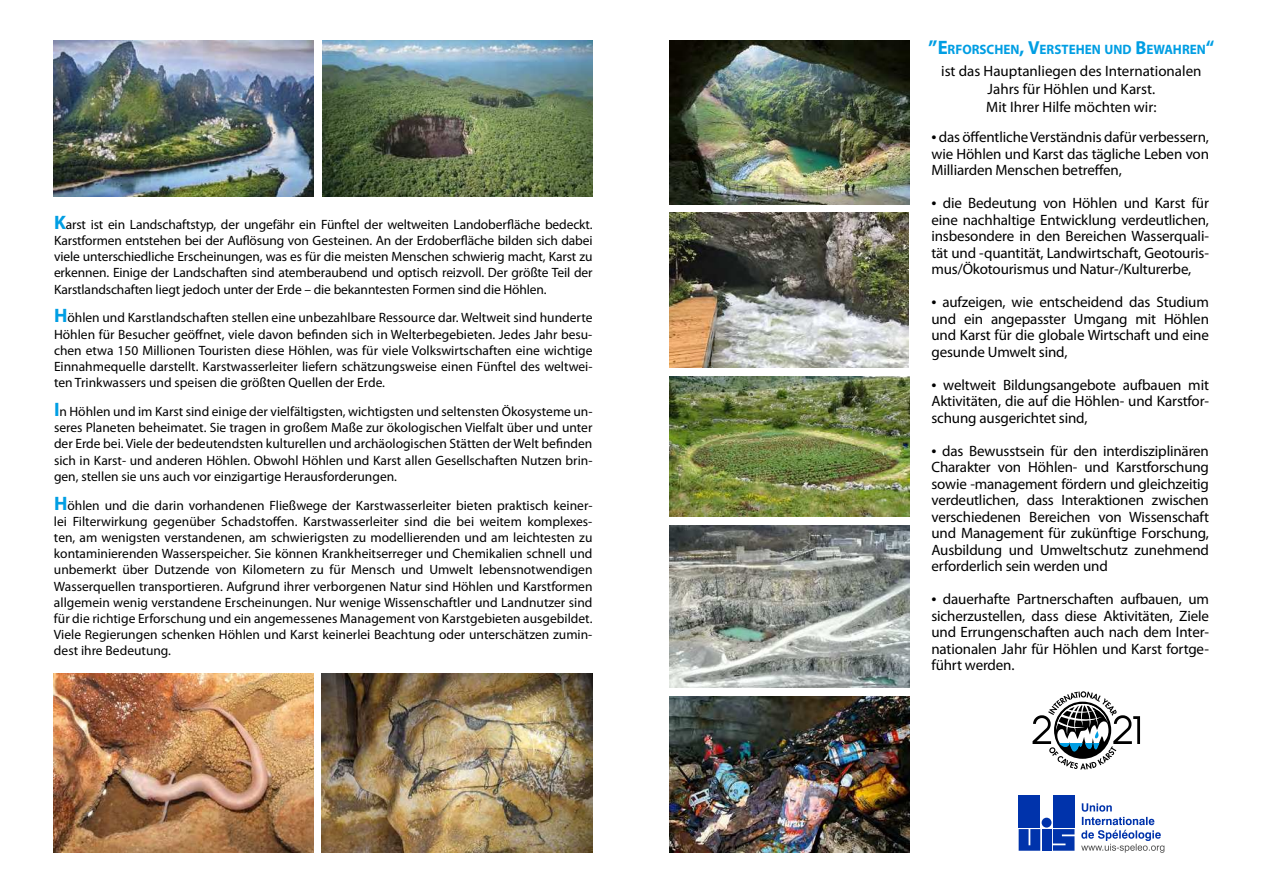
<style>
.page{position:relative;width:1263px;height:893px;background:#fff}
.page>*{position:absolute;margin:0;border:0;box-sizing:border-box;transform-origin:0 0}
.t1{font:30.9px "Calibri";color:#000}
.t2{font:700 21px "Myriad Pro";color:#009ee3;scale:.96 1}
.t3{font:15px/16.5px "Myriad Pro";letter-spacing:-.01em;color:#000;text-align:justify}
.t4{font:700 13.65px "Myriad Pro";color:#009ee3;scale:.96 1}
.t5{font:13.5px/16.2px "Myriad Pro";color:#000;text-align:justify}
.s1{font-weight:700;font-size:19.5px;color:#009ee3}
.s2{font-size:19.5px}
.s3{font-size:18.9px}
.s4{font-size:18px}
</style>
<div class="page">
<img style="left:54px;top:674px;width:260px;height:178px">
<img style="left:321px;top:674px;width:271px;height:178px">
<img style="left:669px;top:41px;width:240px;height:164px">
<img style="left:669px;top:377px;width:241px;height:139px">
<img style="left:669px;top:212px;width:240px;height:156px">
<img style="left:322px;top:41px;width:270px;height:155px">
<img style="left:54px;top:41px;width:260px;height:155px">
<img style="left:669px;top:525px;width:241px;height:162px">
<img style="left:669px;top:696px;width:241px;height:156px">
<svg style="left:1032px;top:691px;width:108px;height:78px"></svg>
<svg style="left:1018px;top:795px;width:147px;height:58px"></svg>
<div style="left:1042px;top:829px;width:9px;height:22px;background:#0033ab"></div>
<div style="left:1041px;top:818px;width:10px;height:10px;background:#0033ab;border-radius:50%"></div>
<div style="left:1053px;top:795px;width:21px;height:32px;background:#0033ab"></div>
<p class="t5" style="left:54px;top:217px;width:540px"><span class="s1">K</span>arst ist ein Landschaftstyp, der ungefähr ein Fünftel der weltweiten Landoberfläche bedeckt.<br>Karstformen entstehen bei der Auflösung von Gesteinen. An der Erdoberfläche bilden sich dabei viele unterschiedliche Erscheinungen, was es für die meisten Menschen schwierig macht, Karst zu erkennen. Einige der Landschaften sind atemberaubend und optisch reizvoll. Der größte Teil der Karstlandschaften liegt jedoch unter der Erde – die bekanntesten Formen sind die Höhlen.</p>
<p class="t5" style="left:54px;top:310px;width:540px"><span class="s1">H</span>öhlen und Karstlandschaften stellen eine unbezahlbare Ressource dar. Weltweit sind hunderte Höhlen für Besucher geöffnet, viele davon befinden sich in Welterbegebieten. Jedes Jahr besu&shy;chen etwa 150 Millionen Touristen diese Höhlen, was für viele Volkswirtschaften eine wichtige Einnahmequelle darstellt. Karstwasserleiter liefern schätzungsweise einen Fünftel des weltwei&shy;ten Trinkwassers und speisen die größten Quellen der Erde.</p>
<p class="t5" style="left:54px;top:404px;width:540px"><span class="s1">I</span>n Höhlen und im Karst sind einige der vielfältigsten, wichtigsten und seltensten Ökosysteme un&shy;seres Planeten beheimatet. Sie tragen in großem Maße zur ökologischen Vielfalt über und unter der Erde bei. Viele der bedeutendsten kulturellen und archäologischen Stätten der Welt befinden sich in Karst- und anderen Höhlen. Obwohl Höhlen und Karst allen Gesellschaften Nutzen brin&shy;gen, stellen sie uns auch vor einzigartige Herausforderungen.</p>
<p class="t5" style="left:54px;top:497px;width:540px"><span class="s1">H</span>öhlen und die darin vorhandenen Fließwege der Karstwasserleiter bieten praktisch keiner&shy;lei Filterwirkung gegenüber Schadstoffen. Karstwasserleiter sind die bei weitem komplexes&shy;ten, am wenigsten verstandenen, am schwierigsten zu modellierenden und am leichtesten zu kontaminierenden Wasserspeicher. Sie können Krankheitserreger und Chemikalien schnell und unbemerkt über Dutzende von Kilometern zu für Mensch und Umwelt lebensnotwendigen Wasserquellen transportieren. Aufgrund ihrer verborgenen Natur sind Höhlen und Karstformen allgemein wenig verstandene Erscheinungen. Nur wenige Wissenschaftler und Landnutzer sind für die richtige Erforschung und ein angemessenes Management von Karstgebieten ausgebildet.<br>Viele Regierungen schenken Höhlen und Karst keinerlei Beachtung oder unterschätzen zumin&shy;dest ihre Bedeutung.</p>
<h2 class="t2" style="left:928px;top:29px;width:11px">„</h2>
<p class="t4" style="left:938px;top:45px;width:290px"><span class="s2">E</span>RFORSCHEN<span class="s2">,</span> <span class="s3">V</span>ERSTEHEN UND <span class="s3">B</span>EWAHREN<span class="s2">“</span></p>
<p class="t3" style="left:941px;top:62px;width:262px;line-height:18px;text-align:center">ist das Hauptanliegen des Internationalen<br>Jahrs für Höhlen und Karst.<br>Mit Ihrer Hilfe möchten wir:</p>
<p class="t3" style="left:931px;top:130px;width:279px"><span class="s4">•</span> das öffentliche Verständnis dafür verbessern, wie Höhlen und Karst das tägliche Leben von Milliarden Menschen betreffen,</p>
<p class="t3" style="left:931px;top:196px;width:279px"><span class="s4">•</span> die Bedeutung von Höhlen und Karst für eine nachhaltige Entwicklung verdeutlichen, insbesondere in den Bereichen Wasserquali&shy;tät und -quantität, Landwirtschaft, Geotouris&shy;mus/Ökotourismus und Natur-/Kulturerbe,</p>
<p class="t3" style="left:931px;top:295px;width:279px"><span class="s4">•</span> aufzeigen, wie entscheidend das Studium und ein angepasster Umgang mit Höhlen und Karst für die globale Wirtschaft und eine gesunde Umwelt sind,</p>
<p class="t3" style="left:931px;top:377px;width:279px"><span class="s4">•</span> weltweit Bildungsangebote aufbauen mit Aktivitäten, die auf die Höhlen- und Karstfor&shy;schung ausgerichtet sind,</p>
<p class="t3" style="left:931px;top:443px;width:279px"><span class="s4">•</span> das Bewusstsein für den interdisziplinären Charakter von Höhlen- und Karstforschung sowie -management fördern und gleichzeitig verdeutlichen, dass Interaktionen zwischen verschiedenen Bereichen von Wissenschaft und Management für zukünftige Forschung, Ausbildung und Umweltschutz zunehmend erforderlich sein werden und</p>
<p class="t3" style="left:931px;top:592px;width:279px"><span class="s4">•</span> dauerhafte Partnerschaften aufbauen, um sicherzustellen, dass diese Aktivitäten, Ziele und Errungenschaften auch nach dem Inter&shy;nationalen Jahr für Höhlen und Karst fortge&shy;führt werden.</p>
<h1 class="t1" style="left:1103px;top:599px;width:165px">Variations pe</h1>
</div>
